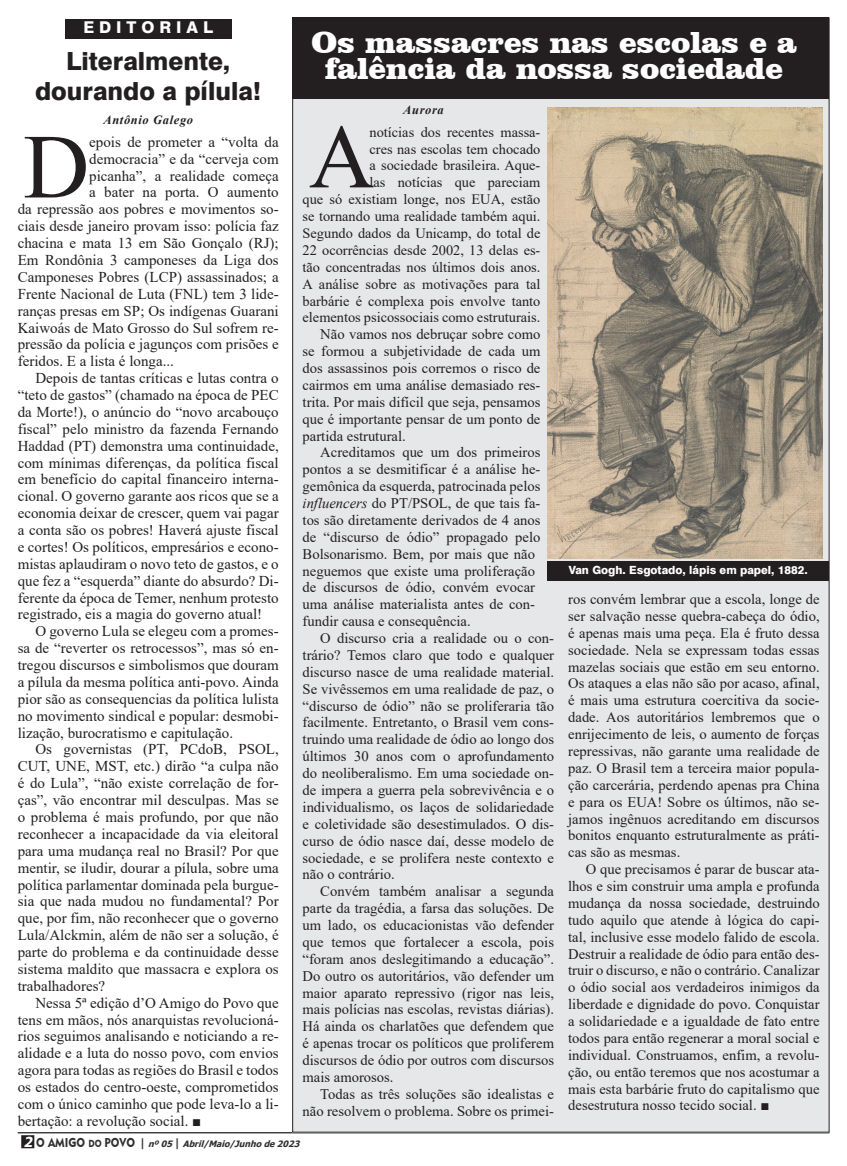
<style>
.page{position:relative;width:847px;height:1166px;background:#fff}
.page>*{position:absolute;margin:0;border:0;box-sizing:border-box;transform-origin:0 0}
.Capitular{font:91.5px "Times New Roman";color:#231f20}
.Capitular-2{font:90.88px "Times New Roman";color:#231f20}
.PARÁGRAFO_PADRÃO{font:900 31.25px/26.2px "Clarendon BT";color:#fff;text-align:center}
.t1{font:800 25px/30px "Swiss 721 BT";color:#231f20;text-align:center}
.t2{font:800 16.25px "Swiss 721 BT";letter-spacing:.3em;color:#fff}
.PARÁGRAFO_PADRÃO-2{font:15px/16.9px "Times New Roman";color:#231f20;text-align:justify}
.Capitular-3{font:15px "Times New Roman";color:#231f20}
.PARÁGRAFO_PADRÃO-3{font:14.62px/16.9px "Times New Roman";color:#231f20;text-align:justify}
.Capitular-4{font:14.38px/16.9px "Times New Roman";color:#231f20;text-align:right}
.Assinatura{font:italic 700 12.5px "Times New Roman";letter-spacing:.05em;color:#231f20}
.t3{font:800 11.25px "Swiss 721 BT";color:#fff}
.t4{font:italic 700 8.75px "Tahoma";color:#312f30}
.s1{font-style:italic}
.s2{font-size:15px}
.s3{font-size:13.75px;color:#fff}
.s4{font-family:"Geometric 415 BT Black A";font-weight:400;font-style:normal;font-size:12.75px}
.s5{font-family:"Geometric 415 BT Black A";font-weight:400;font-style:normal;font-size:10.25px}
.s6{font-style:normal;font-size:11.38px}
</style>
<div class="page">
<div style="left:22px;top:1136px;width:12px;height:11px;background:#231f20"></div>
<div style="left:21px;top:1135px;width:13px;height:13px;border:1px solid #231f20"></div>
<hr style="left:18px;top:1132px;width:811px;height:1px;background:#231f20">
<div style="left:293px;top:18px;width:536px;height:1114px;background:#e6e7e9"></div>
<div style="left:65px;top:19px;width:167px;height:20px;background:#231f20"></div>
<div style="left:292px;top:17px;width:537px;height:82px;background:#231f20"></div>
<img style="left:547px;top:107px;width:275px;height:451px">
<div style="left:547px;top:561px;width:282px;height:20px;background:#231f20"></div>
<p class="t2" style="left:84px;top:18px;width:131px">EDITORIAL</p>
<p class="t1" style="left:35px;top:46px;width:228px">Literalmente, dourando a pílula!</p>
<p class="Assinatura" style="left:103px;top:112px;width:91px">Antônio Galego</p>
<p class="Capitular" style="left:23px;top:102px;width:68px">D</p>
<p class="Capitular-3" style="left:89px;top:131px;width:191px">epois de prometer a “volta da</p>
<p class="Capitular-3" style="left:89px;top:148px;width:191px">democracia” e da “cerveja com</p>
<p class="Capitular-3" style="left:89px;top:165px;width:191px">picanha”, a realidade começa</p>
<p class="Capitular-3" style="left:89px;top:182px;width:191px">a bater na porta. O aumento</p>
<p class="Capitular-3" style="left:18px;top:199px;width:263px">da repressão aos pobres e movimentos so-</p>
<p class="Capitular-3" style="left:18px;top:216px;width:263px">ciais desde janeiro provam isso: polícia faz</p>
<p class="Capitular-3" style="left:18px;top:232px;width:263px">chacina e mata 13 em São Gonçalo (RJ);</p>
<p class="Capitular-3" style="left:18px;top:249px;width:263px">Em Rondônia 3 camponeses da Liga dos</p>
<p class="Capitular-3" style="left:18px;top:266px;width:263px">Camponeses Pobres (LCP) assassinados; a</p>
<p class="Capitular-3" style="left:18px;top:283px;width:263px">Frente Nacional de Luta (FNL) tem 3 lide-</p>
<p class="Capitular-3" style="left:18px;top:300px;width:263px">ranças presas em SP; Os indígenas Guarani</p>
<p class="Capitular-3" style="left:18px;top:317px;width:263px">Kaiwoás de Mato Grosso do Sul sofrem re-</p>
<p class="Capitular-3" style="left:18px;top:334px;width:263px">pressão da polícia e jagunços com prisões e</p>
<p class="Capitular-3" style="left:18px;top:351px;width:158px">feridos. E a lista é longa...</p>
<p class="PARÁGRAFO_PADRÃO-2" style="left:18px;top:369px;width:263px;text-indent:18px">Depois de tantas críticas e lutas contra o “teto de gastos” (chamado na época de PEC da Morte!), o anúncio do “novo arcabouço fiscal” pelo ministro da fazenda Fernando Haddad (PT) demonstra uma continuidade, com mínimas diferenças, da política fiscal em benefício do capital financeiro interna&shy;cional. O governo garante aos ricos que se a economia deixar de crescer, quem vai pagar a conta são os pobres! Haverá ajuste fiscal e cortes! Os políticos, empresários e econo&shy;mistas aplaudiram o novo teto de gastos, e o que fez a “esquerda” diante do absurdo? Di&shy;ferente da época de Temer, nenhum protesto registrado, eis a magia do governo atual!</p>
<p class="PARÁGRAFO_PADRÃO-2" style="left:18px;top:622px;width:263px;text-indent:18px">O governo Lula se elegeu com a promes&shy;sa de “reverter os retrocessos”, mas só en&shy;tregou discursos e simbolismos que douram a pílula da mesma política anti-povo. Ainda pior são as consequencias da política lulista no movimento sindical e popular: desmobi&shy;lização, burocratismo e capitulação.</p>
<p class="PARÁGRAFO_PADRÃO-2" style="left:18px;top:740px;width:263px;text-indent:18px">Os governistas (PT, PCdoB, PSOL, CUT, UNE, MST, etc.) dirão “a culpa não é do Lula”, “não existe correlação de for&shy;ças”, vão encontrar mil desculpas. Mas se o problema é mais profundo, por que não reconhecer a incapacidade da via eleitoral para uma mudança real no Brasil? Por que mentir, se iludir, dourar a pílula, sobre uma política parlamentar dominada pela burgue&shy;sia que nada mudou no fundamental? Por que, por fim, não reconhecer que o governo Lula/Alckmin, além de não ser a solução, é parte do problema e da continuidade desse sistema maldito que massacra e explora os trabalhadores?</p>
<p class="PARÁGRAFO_PADRÃO-2" style="left:18px;top:994px;width:263px;text-indent:18px">Nessa 5ª edição d’O Amigo do Povo que tens em mãos, nós anarquistas revolucioná&shy;rios seguimos analisando e noticiando a re&shy;alidade e a luta do nosso povo, com envios agora para todas as regiões do Brasil e todos os estados do centro-oeste, comprometidos com o único caminho que pode leva-lo a li&shy;bertação: a revolução social. ■</p>
<p class="PARÁGRAFO_PADRÃO" style="left:311px;top:28px;width:487px">Os massacres nas escolas e a falência da nossa sociedade</p>
<p class="Assinatura" style="left:403px;top:101px;width:42px">Aurora</p>
<p class="Capitular-2" style="left:309px;top:93px;width:67px">A</p>
<p class="Capitular-4" style="left:303px;top:123px;width:239px">notícias dos recentes massa-<br>cres nas escolas tem chocado<br>a sociedade brasileira. Aque-<br>las notícias que pareciam<br>que só existiam longe, nos EUA, estão se tornando uma realidade também aqui.<br>Segundo dados da Unicamp, do total de 22 ocorrências desde 2002, 13 delas es&shy;tão concentradas nos últimos dois anos.<br>A análise sobre as motivações para tal barbárie é complexa pois envolve tanto elementos psicossociais como estruturais.</p>
<p class="PARÁGRAFO_PADRÃO-3" style="left:303px;top:325px;width:239px;text-indent:18px">Não vamos nos debruçar sobre como se formou a subjetividade de cada um dos assassinos pois corremos o risco de cairmos em uma análise demasiado res&shy;trita. Por mais difícil que seja, pensamos que é importante pensar de um ponto de partida estrutural.</p>
<p class="PARÁGRAFO_PADRÃO-3" style="left:303px;top:444px;width:239px;text-align:left;text-indent:18px">Acreditamos que um dos primeiros pontos a se desmitificar é a análise he&shy;gemônica da esquerda, patrocinada pelos <span class="s1">influencers</span> do PT/PSOL, de que tais fa&shy;tos são diretamente derivados de 4 anos de “discurso de ódio” propagado pelo Bolsonarismo. Bem, por mais que não neguemos que existe uma proliferação de discursos de ódio, convém evocar uma análise materialista antes de con&shy;fundir causa e consequência.</p>
<p class="PARÁGRAFO_PADRÃO-3" style="left:303px;top:629px;width:253px;text-indent:18px">O discurso cria a realidade ou o con&shy;trário? Temos claro que todo e qualquer discurso nasce de uma realidade material.<br>Se vivêssemos em uma realidade de paz, o “discurso de ódio” não se proliferaria tão facilmente. Entretanto, o Brasil vem cons&shy;truindo uma realidade de ódio ao longo dos últimos 30 anos com o aprofundamento do neoliberalismo. Em uma sociedade on&shy;de impera a guerra pela sobrevivência e o individualismo, os laços de solidariedade e coletividade são desestimulados. O dis&shy;curso de ódio nasce daí, desse modelo de sociedade, e se prolifera neste contexto e não o contrário.</p>
<p class="PARÁGRAFO_PADRÃO-3" style="left:303px;top:882px;width:253px;text-indent:18px">Convém também analisar a segunda parte da tragédia, a farsa das soluções. De um lado, os educacionistas vão defender que temos que fortalecer a escola, pois “foram anos deslegitimando a educação”.<br>Do outro os autoritários, vão defender um maior aparato repressivo (rigor nas leis, mais polícias nas escolas, revistas diárias).<br>Há ainda os charlatões que defendem que é apenas trocar os políticos que proliferem discursos de ódio por outros com discursos mais amorosos.</p>
<p class="PARÁGRAFO_PADRÃO-3" style="left:303px;top:1085px;width:253px;text-align:right">Todas as três soluções são idealistas e não resolvem o problema. Sobre os primei-</p>
<p class="t3" style="left:569px;top:563px;width:241px">Van Gogh. Esgotado, lápis em papel, 1882.</p>
<p class="PARÁGRAFO_PADRÃO-3" style="left:568px;top:590px;width:253px">ros convém lembrar que a escola, longe de ser salvação nesse quebra-cabeça do ódio, é apenas mais uma peça. Ela é fruto dessa sociedade. Nela se expressam todas essas mazelas sociais que estão em seu entorno.<br>Os ataques a elas não são por acaso, afinal, é mais uma estrutura coercitiva da socie&shy;dade. Aos autoritários lembremos que o enrijecimento de leis, o aumento de forças repressivas, não garante uma realidade de paz. O Brasil tem a terceira maior popula&shy;ção carcerária, perdendo apenas pra China e para os EUA! Sobre os últimos, não se&shy;jamos ingênuos acreditando em discursos bonitos enquanto estruturalmente as práti&shy;cas são as mesmas.</p>
<p class="PARÁGRAFO_PADRÃO-3" style="left:568px;top:860px;width:253px;text-indent:18px">O que precisamos é parar de buscar ata&shy;lhos e sim construir uma ampla e profunda mudança da nossa sociedade, destruindo tudo aquilo que atende à lógica do capi&shy;tal, inclusive esse modelo falido de escola.<br>Destruir a realidade de ódio para então des&shy;truir o discurso, e não o contrário. Canalizar o ódio social aos verdadeiros inimigos da liberdade e dignidade do povo. Conquistar a solidariedade e a igualdade de fato entre todos para então regenerar a moral social e individual. Construamos, enfim, a revolu&shy;ção, ou então teremos que nos acostumar a mais esta barbárie fruto do capitalismo que desestrutura nosso tecido social. <span class="s2">■</span></p>
<p class="t4" style="left:23px;top:1137px;width:281px"><span class="s3">2</span> <span class="s4">O A M I G O</span> <span class="s5">D O</span> <span class="s4">P O V O</span> <span class="s6">|</span> nº05<span class="s6">|</span> Abril/Maio/Junhode2023</p>
</div>
